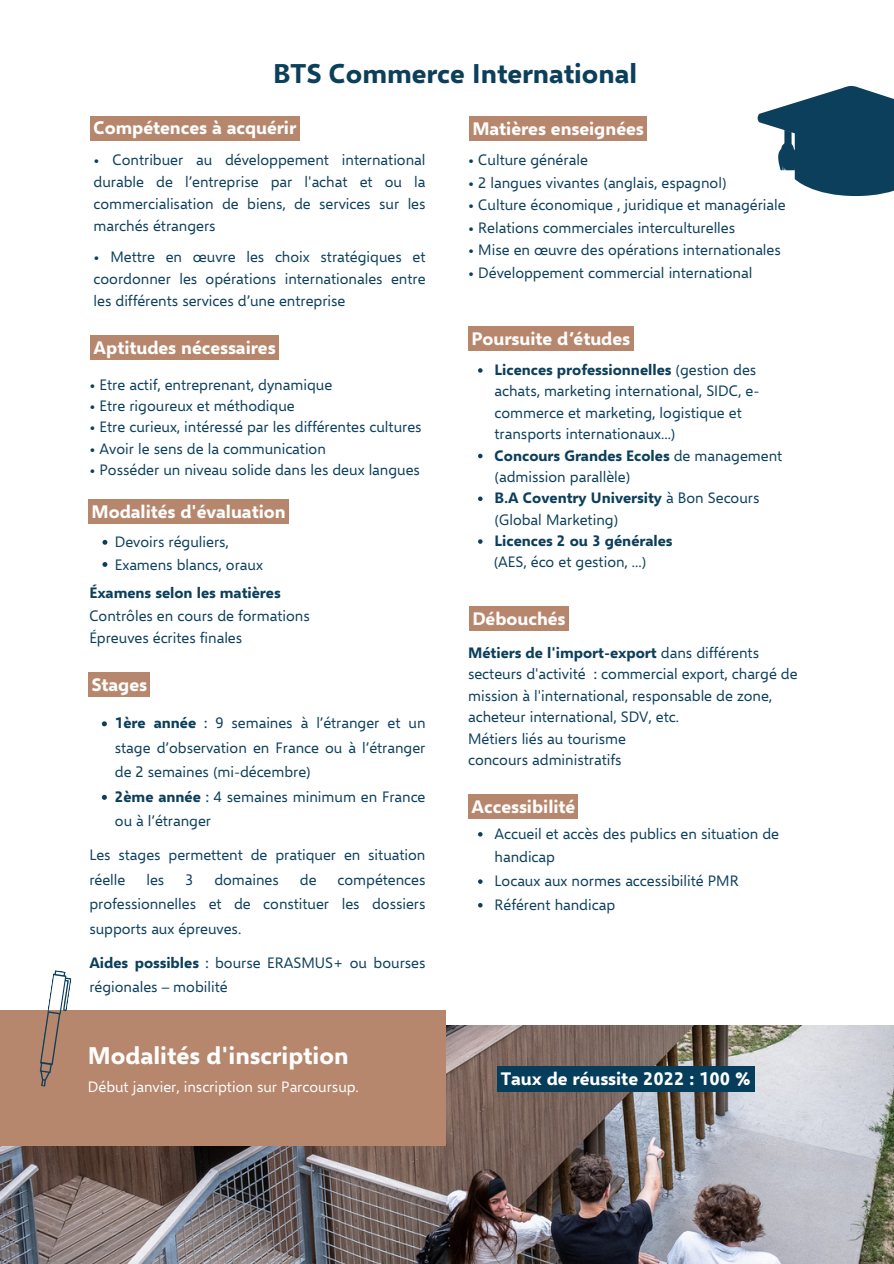
<style>
.page{position:relative;width:894px;height:1264px;background:#fff}
.page>*{position:absolute;margin:0;border:0;box-sizing:border-box;transform-origin:0 0}
.t1{font:700 27px "Selawik";color:#0c3f5b}
.t2{font:700 24px "Selawik";color:#fefefe}
.t3{font:700 18px "Selawik";color:#fefefe}
.t4{font:700 18px "Selawik";color:#fff}
.t5{font:15px/21.3px "Selawik";color:#0c3f5b}
.t6{font:700 15px "Selawik";color:#0c3f5b}
.t7{font:15px "Selawik";color:#fefefe}
.s1{font-weight:700}
</style>
<div class="page">
<svg style="left:478px;top:368px;width:4px;height:5px"></svg>
<svg style="left:478px;top:454px;width:4px;height:4px"></svg>
<svg style="left:478px;top:496px;width:4px;height:5px"></svg>
<svg style="left:478px;top:539px;width:4px;height:5px"></svg>
<svg style="left:102px;top:721px;width:5px;height:5px"></svg>
<svg style="left:102px;top:794px;width:5px;height:5px"></svg>
<div style="left:90px;top:116px;width:209px;height:24px;background:#b6876d"></div>
<div style="left:90px;top:335px;width:189px;height:25px;background:#b6876d"></div>
<div style="left:469px;top:116px;width:177px;height:24px;background:#b6876d"></div>
<div style="left:468px;top:326px;width:165px;height:25px;background:#b6876d"></div>
<div style="left:469px;top:606px;width:99px;height:25px;background:#b6876d"></div>
<div style="left:89px;top:499px;width:199px;height:24px;background:#b6876d"></div>
<svg style="left:102px;top:540px;width:5px;height:4px"></svg>
<svg style="left:102px;top:562px;width:5px;height:5px"></svg>
<div style="left:89px;top:672px;width:61px;height:24px;background:#b6876d"></div>
<svg style="left:478px;top:832px;width:4px;height:4px"></svg>
<svg style="left:478px;top:879px;width:4px;height:4px"></svg>
<svg style="left:478px;top:903px;width:4px;height:4px"></svg>
<div style="left:468px;top:794px;width:110px;height:24px;background:#b6876d"></div>
<img style="left:0;top:1025px;width:893px;height:238px">
<div style="left:0;top:1010px;width:445px;height:135px;background:#b6876d"></div>
<svg style="left:39px;top:970px;width:33px;height:117px"></svg>
<div style="left:496px;top:1066px;width:258px;height:25px;background:#053d5b"></div>
<svg style="left:757px;top:85px;width:136px;height:111px"></svg>
<p class="t1" style="left:273px;top:56px;width:365px">BTS Commerce International</p>
<p class="t3" style="left:93px;top:116px;width:204px">Compétences à acquérir</p>
<p class="t3" style="left:472px;top:117px;width:173px">Matières enseignées</p>
<h1 class="t5" style="left:93px;top:148px;width:333px;line-height:22px;text-align:justify">• Contribuer au développement international durable de l’entreprise par l'achat et ou la commercialisation de biens, de services sur les marchés étrangers</h1>
<p class="t5" style="left:93px;top:245px;width:333px;line-height:22px;text-align:justify">• Mettre en œuvre les choix stratégiques et coordonner les opérations internationales entre les différents services d’une entreprise</p>
<p class="t3" style="left:93px;top:336px;width:183px">Aptitudes nécessaires</p>
<p class="t5" style="left:89px;top:373px;width:244px">• Etre actif, entreprenant, dynamique</p>
<p class="t5" style="left:89px;top:394px;width:207px">• Etre rigoureux et méthodique</p>
<p class="t5" style="left:89px;top:416px;width:333px">• Etre curieux, intéressé par les différentes cultures</p>
<p class="t5" style="left:89px;top:437px;width:238px">• Avoir le sens de la communication</p>
<h2 class="t5" style="left:89px;top:458px;width:332px">• Posséder un niveau solide dans les deux langues</h2>
<p class="t3" style="left:91px;top:500px;width:196px">Modalités d'évaluation</p>
<p class="t5" style="left:115px;top:531px;width:115px">Devoirs réguliers,</p>
<p class="t5" style="left:115px;top:553px;width:149px">Examens blancs, oraux</p>
<h2 class="t6" style="left:89px;top:583px;width:193px">Éxamens selon les matières</h2>
<p class="t5" style="left:89px;top:604px;width:222px">Contrôles en cours de formations</p>
<p class="t5" style="left:89px;top:626px;width:154px">Épreuves écrites finales</p>
<p class="t3" style="left:91px;top:673px;width:57px">Stages</p>
<h2 class="t5" style="left:115px;top:710px;width:312px;line-height:24.5px;text-align:justify"><span class="s1">1ère année</span> : 9 semaines à l’étranger et un stage d’observation en France ou à l’étranger de 2 semaines (mi-décembre)</h2>
<p class="t5" style="left:115px;top:783px;width:312px;line-height:24.5px"><span class="s1">2ème année</span> : 4 semaines minimum en France ou à l’étranger</p>
<p class="t5" style="left:89px;top:842px;width:337px;line-height:24.5px">Les stages permettent de pratiquer en situation réelle</p>
<p class="t5" style="left:89px;top:866px;width:337px;line-height:24.5px;text-align:justify;text-indent:248px">compétences professionnelles et de constituer les dossiers supports aux épreuves.</p>
<p class="t5" style="left:89px;top:949px;width:337px;line-height:24.5px"><span class="s1">Aides possibles</span> : bourse ERASMUS+ ou bourses régionales – mobilité</p>
<p class="t5" style="left:146px;top:868px;width:19px">les</p>
<p class="t5" style="left:185px;top:868px;width:10px">3</p>
<p class="t5" style="left:214px;top:868px;width:66px">domaines</p>
<p class="t5" style="left:300px;top:868px;width:18px">de</p>
<p class="t2" style="left:88px;top:1040px;width:262px">Modalités d'inscription</p>
<p class="t7" style="left:88px;top:1077px;width:272px">Début janvier, inscription sur Parcoursup.</p>
<p class="t5" style="left:468px;top:149px;width:121px">• Culture générale</p>
<p class="t5" style="left:468px;top:171px;width:260px">• 2 langues vivantes (anglais, espagnol)</p>
<p class="t5" style="left:468px;top:194px;width:319px">• Culture économique , juridique et managériale</p>
<p class="t5" style="left:468px;top:216px;width:268px">• Relations commerciales interculturelles</p>
<p class="t5" style="left:468px;top:239px;width:314px">• Mise en œuvre des opérations internationales</p>
<h2 class="t5" style="left:468px;top:261px;width:286px">• Développement commercial international</h2>
<p class="t3" style="left:471px;top:327px;width:160px">Poursuite d’études</p>
<h2 class="t5" style="left:494px;top:358px;width:266px"><span class="s1">Licences professionnelles</span> (gestion des achats, marketing international, SIDC, e&shy;commerce et marketing, logistique et transports internationaux...)</h2>
<h2 class="t5" style="left:494px;top:444px;width:289px"><span class="s1">Concours Grandes Ecoles</span> de management (admission parallèle)</h2>
<p class="t5" style="left:494px;top:487px;width:266px"><span class="s1">B.A Coventry University</span> à Bon Secours (Global Marketing)</p>
<p class="t6" style="left:494px;top:531px;width:179px">Licences 2 ou 3 générales</p>
<p class="t5" style="left:493px;top:551px;width:154px">(AES, éco et gestion, ...)</p>
<h2 class="t3" style="left:472px;top:607px;width:95px">Débouchés</h2>
<p class="t5" style="left:468px;top:641px;width:331px"><span class="s1">Métiers de l'import-export</span> dans différents secteurs d'activité : commercial export, chargé de mission à l'international, responsable de zone, acheteur international, SDV, etc.</p>
<p class="t5" style="left:468px;top:727px;width:159px">Métiers liés au tourisme</p>
<p class="t5" style="left:468px;top:748px;width:155px">concours administratifs</p>
<p class="t3" style="left:471px;top:795px;width:105px">Accessibilité</p>
<p class="t5" style="left:494px;top:821px;width:286px;line-height:23.7px">Accueil et accès des publics en situation de handicap</p>
<h2 class="t5" style="left:494px;top:869px;width:245px">Locaux aux normes accessibilité PMR</h2>
<p class="t5" style="left:494px;top:893px;width:122px">Référent handicap</p>
<p class="t4" style="left:500px;top:1067px;width:251px">Taux de réussite 2022 : 100 %</p>
</div>
